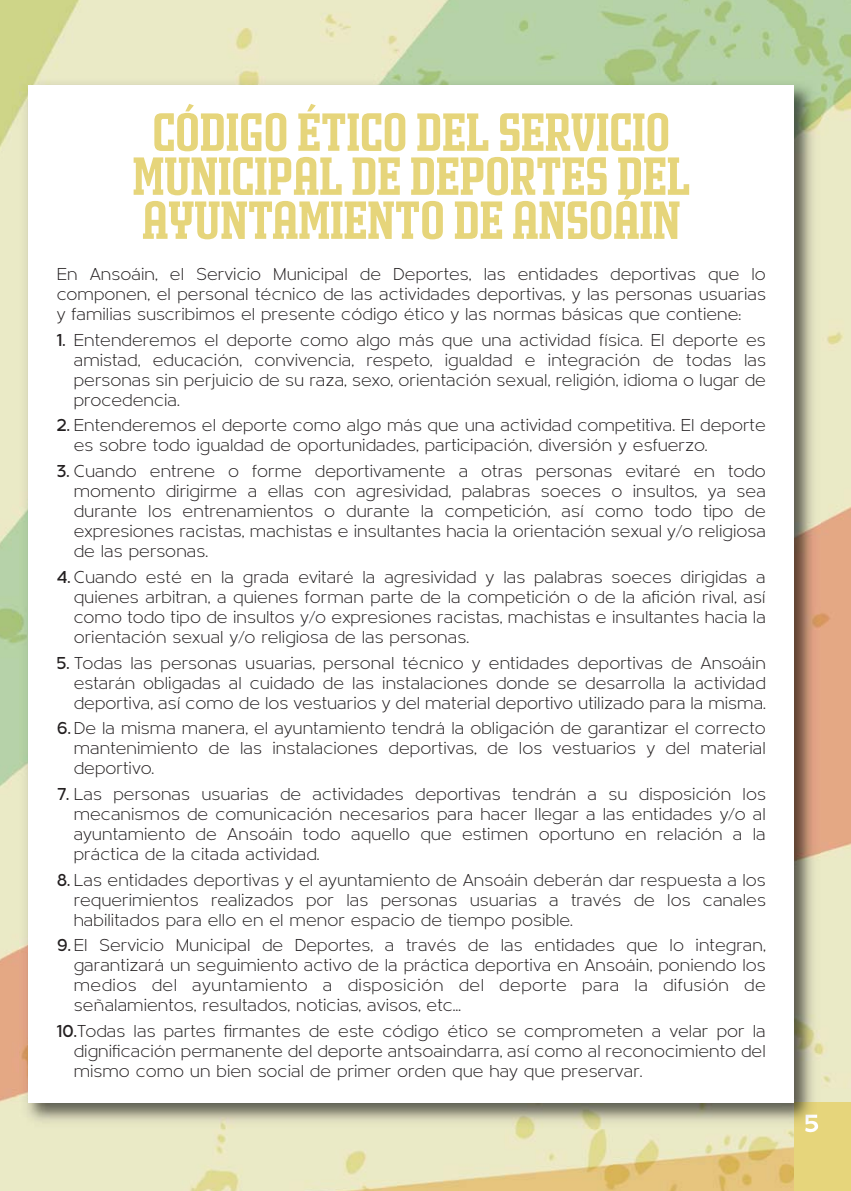
<style>
.page{position:relative;width:851px;height:1191px;background:#fff}
.page>*{position:absolute;margin:0;border:0;box-sizing:border-box;transform-origin:0 0}
.t1{font:700 54px/44px "Morgan Poster Avec";color:#e6d57b;text-align:center}
.t2{font:700 26px "Metrisch";color:#fff}
.t3{font:300 18px/20px "Metrisch";color:#231f20;text-align:justify}
.s1{font-weight:500}
</style>
<div class="page">
<img style="left:0;top:0;width:850px;height:1191px">
<div style="left:794px;top:1102px;width:56px;height:89px;background:#e6d57b"></div>
<img style="left:20px;top:76px;width:800px;height:1052px">
<img style="left:805px;top:1114px;width:13px;height:14px">
<div style="left:28px;top:85px;width:766px;height:1017px;background:#fff"></div>
<h1 class="t1" style="left:132px;top:110px;width:559px">CÓDIGO ÉTICO DEL SERVICIO<br>MUNICIPAL DE DEPORTES DEL<br>AYUNTAMIENTO DE ANSOÁIN</h1>
<p class="t3" style="left:57px;top:266px;width:710px">En Ansoáin, el Servicio Municipal de Deportes, las entidades deportivas que lo componen, el personal técnico de las actividades deportivas, y las personas usuarias y familias suscribimos el presente código ético y las normas básicas que contiene:</p>
<p class="t3" style="left:74px;top:332px;width:693px;text-indent:-17px"><span class="s1">1.</span> Entenderemos el deporte como algo más que una actividad física. El deporte es amistad, educación, convivencia, respeto, igualdad e integración de todas las personas sin perjuicio de su raza, sexo, orientación sexual, religión, idioma o lugar de procedencia.</p>
<p class="t3" style="left:74px;top:417px;width:693px;text-indent:-17px"><span class="s1">2.</span> Entenderemos el deporte como algo más que una actividad competitiva. El deporte es sobre todo igualdad de oportunidades, participación, diversión y esfuerzo.</p>
<p class="t3" style="left:74px;top:463px;width:693px;text-indent:-17px"><span class="s1">3.</span> Cuando entrene o forme deportivamente a otras personas evitaré en todo momento dirigirme a ellas con agresividad, palabras soeces o insultos, ya sea durante los entrenamientos o durante la competición, así como todo tipo de expresiones racistas, machistas e insultantes hacia la orientación sexual y/o religiosa de las personas.</p>
<p class="t3" style="left:74px;top:569px;width:693px;text-indent:-17px"><span class="s1">4.</span> Cuando esté en la grada evitaré la agresividad y las palabras soeces dirigidas a quienes arbitran, a quienes forman parte de la competición o de la afición rival, así como todo tipo de insultos y/o expresiones racistas, machistas e insultantes hacia la orientación sexual y/o religiosa de las personas.</p>
<p class="t3" style="left:74px;top:654px;width:693px;text-indent:-17px"><span class="s1">5.</span> Todas las personas usuarias, personal técnico y entidades deportivas de Ansoáin estarán obligadas al cuidado de las instalaciones donde se desarrolla la actividad deportiva, así como de los vestuarios y del material deportivo utilizado para la misma.</p>
<p class="t3" style="left:74px;top:720px;width:693px;text-indent:-17px"><span class="s1">6.</span> De la misma manera, el ayuntamiento tendrá la obligación de garantizar el correcto mantenimiento de las instalaciones deportivas, de los vestuarios y del material deportivo.</p>
<p class="t3" style="left:74px;top:786px;width:693px;text-indent:-17px"><span class="s1">7.</span> Las personas usuarias de actividades deportivas tendrán a su disposición los mecanismos de comunicación necesarios para hacer llegar a las entidades y/o al ayuntamiento de Ansoáin todo aquello que estimen oportuno en relación a la práctica de la citada actividad.</p>
<p class="t3" style="left:74px;top:871px;width:693px;text-indent:-17px"><span class="s1">8.</span> Las entidades deportivas y el ayuntamiento de Ansoáin deberán dar respuesta a los requerimientos realizados por las personas usuarias a través de los canales habilitados para ello en el menor espacio de tiempo posible.</p>
<p class="t3" style="left:74px;top:937px;width:693px;text-indent:-17px"><span class="s1">9.</span> El Servicio Municipal de Deportes, a través de las entidades que lo integran, garantizará un seguimiento activo de la práctica deportiva en Ansoáin, poniendo los medios del ayuntamiento a disposición del deporte para la difusión de señalamientos, resultados, noticias, avisos, etc…</p>
<p class="t3" style="left:74px;top:1023px;width:693px;text-indent:-17px"><span class="s1">10.</span>Todas las partes firmantes de este código ético se comprometen a velar por la dignificación permanente del deporte antsoaindarra, así como al reconocimiento del mismo como un bien social de primer orden que hay que preservar.</p>
<h2 class="t2" style="left:804px;top:1113px;width:17px">5</h2>
</div>
